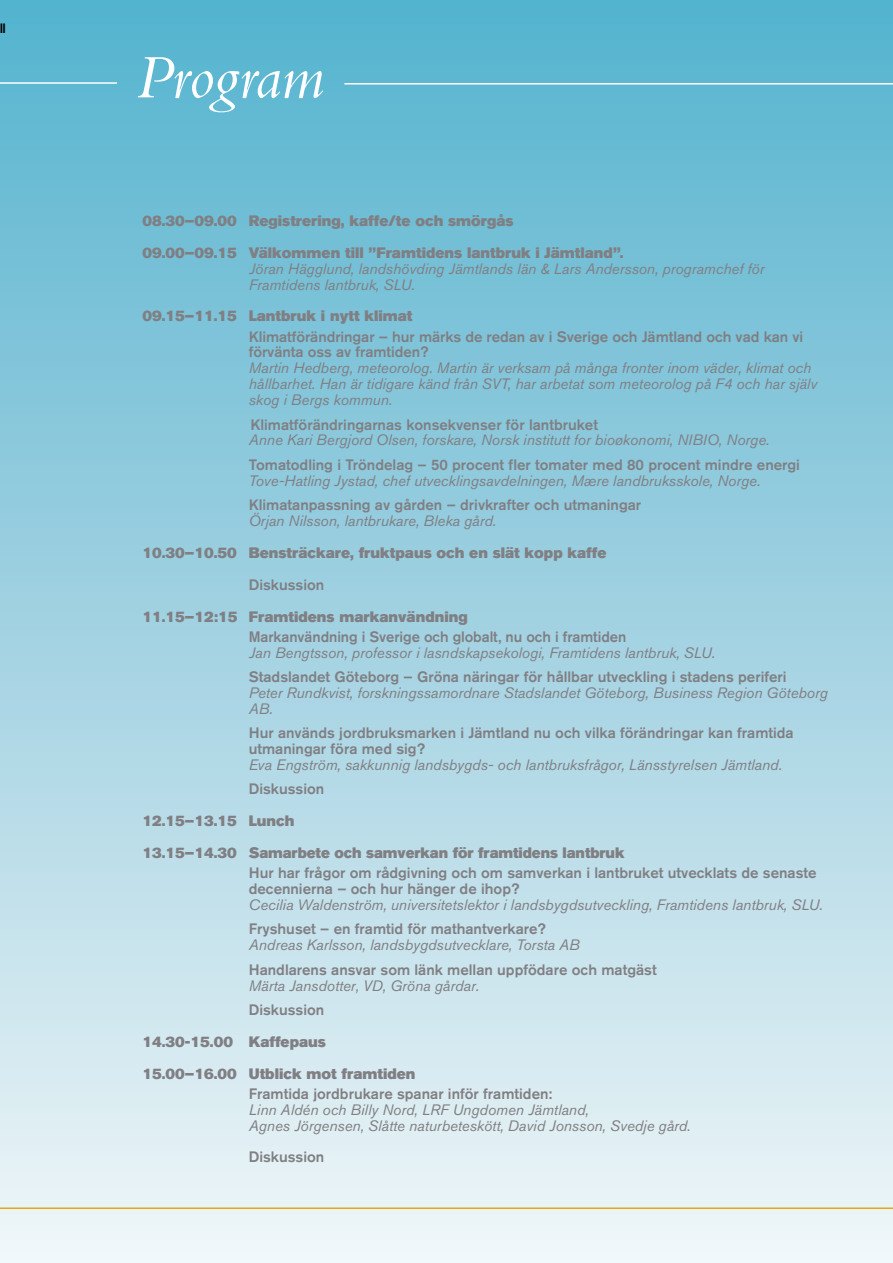
<style>
.page{position:relative;width:893px;height:1263px;background:#fff}
.page>*{position:absolute;margin:0;border:0;box-sizing:border-box;transform-origin:0 0}
.t1{font:italic 64.5px "Bembo Std";color:#fff}
.t2{font:italic 15px/15.9px "Akzidenz Grotesk BQ";color:#807f83}
.t3{font:500 15px/15.9px "Akzidenz Grotesk BQ";color:#807f83}
.t4{font:15px/31.8px "Akzidenz Grotesk BQ Super";color:#807f83}
.t5{font:500 13.5px "Akzidenz Grotesk BQ";color:#000}
</style>
<div class="page">
<div style="left:0;top:0;width:893px;height:1263px;background:linear-gradient(to bottom,#54b2ce,#f0f5f8)"></div>
<hr style="left:344px;top:83px;width:549px;height:2px;background:#fff">
<hr style="left:0;top:82px;width:117px;height:2px;background:#fff">
<hr style="left:0;top:1207px;width:893px;height:2px;background:#e7a614">
<p class="t5" style="left:-1px;top:20px;width:8px">ll</p>
<h1 class="t1" style="left:135px;top:39px;width:191px">Program</h1>
<p class="t4" style="left:142px;top:205px;width:483px">08.30–09.00 Registrering, kaffe/te och smörgås<br>09.00–09.15 Välkommen till ”Framtidens lantbruk i Jämtland”.</p>
<p class="t2" style="left:249px;top:260px;width:517px">Jöran Hägglund, landshövding Jämtlands län &amp; Lars Andersson, programchef för<br>Framtidens lantbruk, SLU.</p>
<p class="t4" style="left:142px;top:300px;width:272px">09.15–11.15 Lantbruk i nytt klimat</p>
<p class="t3" style="left:249px;top:328px;width:556px">Klimatförändringar – hur märks de redan av i Sverige och Jämtland och vad kan vi förvänta oss av framtiden?</p>
<p class="t2" style="left:249px;top:360px;width:570px">Martin Hedberg, meteorolog. Martin är verksam på många fronter inom väder, klimat och hållbarhet. Han är tidigare känd från SVT, har arbetat som meteorolog på F4 och har själv skog i Bergs kommun.</p>
<p class="t3" style="left:250px;top:416px;width:349px">Klimatförändringarnas konsekvenser för lantbruket</p>
<p class="t2" style="left:249px;top:432px;width:522px">Anne Kari Bergjord Olsen, forskare, Norsk institutt for bioøkonomi, NIBIO, Norge.</p>
<p class="t3" style="left:249px;top:456px;width:553px">Tomatodling i Tröndelag – 50 procent fler tomater med 80 procent mindre energi</p>
<p class="t2" style="left:249px;top:472px;width:513px">Tove-Hatling Jystad, chef utvecklingsavdelningen, Mære landbruksskole, Norge.</p>
<p class="t3" style="left:249px;top:497px;width:394px">Klimatanpassning av gården – drivkrafter och utmaningar</p>
<p class="t2" style="left:249px;top:513px;width:249px">Örjan Nilsson, lantbrukare, Bleka gård.</p>
<p class="t4" style="left:142px;top:537px;width:466px">10.30–10.50 Bensträckare, fruktpaus och en slät kopp kaffe</p>
<p class="t3" style="left:249px;top:576px;width:77px">Diskussion</p>
<p class="t4" style="left:142px;top:600px;width:327px">11.15–12:15 Framtidens markanvändning</p>
<p class="t3" style="left:249px;top:628px;width:379px">Markanvändning i Sverige och globalt, nu och i framtiden</p>
<p class="t2" style="left:249px;top:644px;width:468px">Jan Bengtsson, professor i lasndskapsekologi, Framtidens lantbruk, SLU.</p>
<p class="t3" style="left:249px;top:668px;width:539px">Stadslandet Göteborg – Gröna näringar för hållbar utveckling i stadens periferi</p>
<p class="t2" style="left:249px;top:685px;width:581px">Peter Rundkvist, forskningssamordnare Stadslandet Göteborg, Business Region Göteborg<br>AB.</p>
<p class="t3" style="left:249px;top:725px;width:546px">Hur används jordbruksmarken i Jämtland nu och vilka förändringar kan framtida utmaningar föra med sig?</p>
<p class="t2" style="left:249px;top:757px;width:535px">Eva Engström, sakkunnig landsbygds- och lantbruksfrågor, Länsstyrelsen Jämtland.</p>
<p class="t3" style="left:249px;top:781px;width:77px">Diskussion</p>
<p class="t4" style="left:142px;top:805px;width:484px">12.15–13.15 Lunch<br>13.15–14.30 Samarbete och samverkan för framtidens lantbruk</p>
<p class="t3" style="left:249px;top:865px;width:569px">Hur har frågor om rådgivning och om samverkan i lantbruket utvecklats de senaste decennierna – och hur hänger de ihop?</p>
<p class="t2" style="left:249px;top:897px;width:575px">Cecilia Waldenström, universitetslektor i landsbygdsutveckling, Framtidens lantbruk, SLU.</p>
<p class="t3" style="left:249px;top:921px;width:299px">Fryshuset – en framtid för mathantverkare?</p>
<p class="t2" style="left:249px;top:937px;width:332px">Andreas Karlsson, landsbygdsutvecklare, Torsta AB</p>
<p class="t3" style="left:249px;top:961px;width:409px">Handlarens ansvar som länk mellan uppfödare och matgäst</p>
<p class="t2" style="left:249px;top:977px;width:232px">Märta Jansdotter, VD, Gröna gårdar.</p>
<p class="t3" style="left:249px;top:1001px;width:77px">Diskussion</p>
<p class="t4" style="left:142px;top:1026px;width:275px">14.30-15.00 Kaffepaus<br>15.00–16.00 Utblick mot framtiden</p>
<p class="t3" style="left:249px;top:1085px;width:305px">Framtida jordbrukare spanar inför framtiden:</p>
<p class="t2" style="left:249px;top:1101px;width:443px">Linn Aldén och Billy Nord, LRF Ungdomen Jämtland,<br>Agnes Jörgensen, Slåtte naturbeteskött, David Jonsson, Svedje gård.</p>
<p class="t3" style="left:249px;top:1149px;width:77px">Diskussion</p>
</div>
